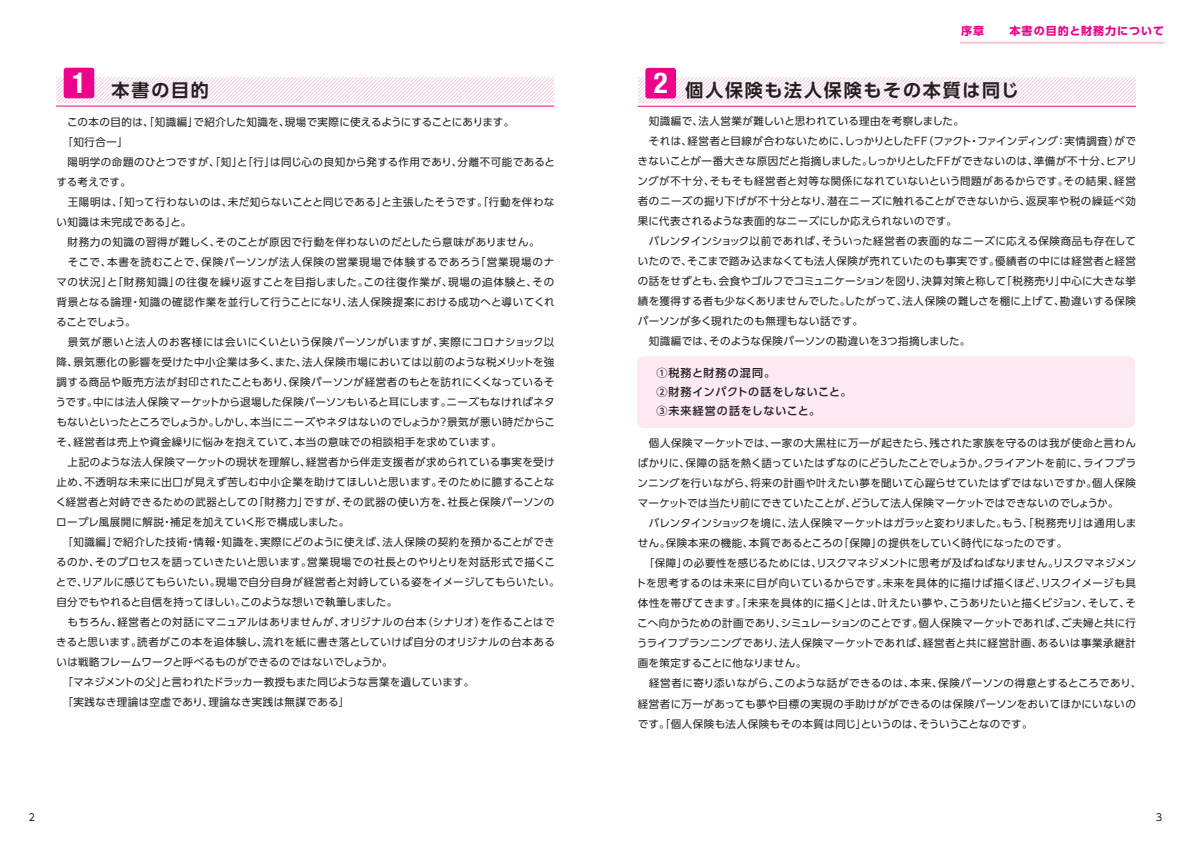
<style>
.page{position:relative;width:1191px;height:842px;background:#fff}
.page>*{position:absolute;margin:0;border:0;box-sizing:border-box;transform-origin:0 0}
.t1{font:700 condensed 29px "Helvetica Neue";color:#fff}
.t2{font:700 18px "UD Shin Go Pro De";letter-spacing:.1em;color:#231f20}
.t3{font:500 11px/19px "UD Shin Go Pro";letter-spacing:.08em;color:#231f20}
.t4{font:700 11px "UD Shin Go Pro";letter-spacing:.1em;color:#ed028c}
.t5{font:10.5px/20px "UD Shin Go Pro";letter-spacing:.035em;color:#231f20}
.t6{font:9.9px "UD Shin Go Pro";color:#231f20}
</style>
<div class="page">
<svg style="left:56px;top:77px;width:498px;height:26px"></svg>
<hr style="left:56px;top:106px;width:498px;height:1px;background:#ed028c">
<hr style="left:960px;top:42px;width:204px;height:2px;background:#f7c1d9">
<svg style="left:638px;top:77px;width:498px;height:26px"></svg>
<hr style="left:638px;top:106px;width:498px;height:1px;background:#ed028c">
<div style="left:645px;top:68px;width:31px;height:30px;background:#ed028c;border-radius:3px"></div>
<div style="left:64px;top:68px;width:30px;height:30px;background:#ed028c;border-radius:3px"></div>
<div style="left:637px;top:356px;width:498px;height:72px;background:#fce9f1;border-radius:7px"></div>
<p class="t4" style="left:961px;top:22px;width:205px">序章　　本書の目的と財務力について</p>
<h1 class="t1" style="left:72px;top:59px;width:15px">1</h1>
<h2 class="t2" style="left:112px;top:75px;width:99px">本書の目的</h2>
<h2 class="t2" style="left:654px;top:75px;width:366px"><sup>2</sup> 個人保険も法人保険もその本質は同じ</h2>
<p class="t5" style="left:637px;top:111px;width:501px">　知識編で、法人営業が難しいと思われている理由を考察しました。<br>　それは、経営者と目線が合わないために、しっかりとしたFF（ファクト・ファインディング：実情調査）ができないことが一番大きな原因だと指摘しました。しっかりとしたFFができないのは、準備が不十分、ヒアリングが不十分、そもそも経営者と対等な関係になれていないという問題があるからです。その結果、経営者のニーズの掘り下げが不十分となり、潜在ニーズに触れることができないから、返戻率や税の繰延べ効果に代表されるような表面的なニーズにしか応えられないのです。<br>　バレンタインショック以前であれば、そういった経営者の表面的なニーズに応える保険商品も存在していたので、そこまで踏み込まなくても法人保険が売れていたのも事実です。優績者の中には経営者と経営の話をせずとも、会食やゴルフでコミュニケーションを図り、決算対策と称して「税務売り」中心に大きな挙績を獲得する者も少なくありませんでした。したがって、法人保険の難しさを棚に上げて、勘違いする保険パーソンが多く現れたのも無理もない話です。<br>　知識編では、そのような保険パーソンの勘違いを３つ指摘しました。</p>
<p class="t5" style="left:56px;top:112px;width:500px">　この本の目的は、「知識編」で紹介した知識を、現場で実際に使えるようにすることにあります。<br>　「知行合一」<br>　陽明学の命題のひとつですが、「知」と「行」は同じ心の良知から発する作用であり、分離不可能であるとする考えです。<br>　王陽明は、「知って行わないのは、未だ知らないことと同じである」と主張したそうです。「行動を伴わない知識は未完成である」と。</p>
<p class="t5" style="left:56px;top:232px;width:505px;text-indent:12px">財務力の知識の習得が難しく、そのことが原因で行動を伴わないのだとしたら意味がありません。<br>　そこで、本書を読むことで、保険パーソンが法人保険の営業現場で体験するであろう「営業現場のナマの状況」と「財務知識」の往復を繰り返すことを目指しました。この往復作業が、現場の追体験と、その背景となる論理・知識の確認作業を並行して行うことになり、法人保険提案における成功へと導いてくれることでしょう。<br>　景気が悪いと法人のお客様には会いにくいという保険パーソンがいますが、実際にコロナショック以降、景気悪化の影響を受けた中小企業は多く、また、法人保険市場においては以前のような税メリットを強調する商品や販売方法が封印されたこともあり、保険パーソンが経営者のもとを訪れにくくなっているそうです。中には法人保険マーケットから退場した保険パーソンもいると耳にします。ニーズもなければネタもないといったところでしょうか。しかし、本当にニーズやネタはないのでしょうか？景気が悪い時だからこそ、経営者は売上や資金繰りに悩みを抱えていて、本当の意味での相談相手を求めています。<br>　上記のような法人保険マーケットの現状を理解し、経営者から伴走支援者が求められている事実を受け止め、不透明な未来に出口が見えず苦しむ中小企業を助けてほしいと思います。そのために臆することなく経営者と対峙できるための武器としての「財務力」ですが、その武器の使い方を、社長と保険パーソンのロープレ風展開に解説・補足を加えていく形で構成しました。<br>　「知識編」で紹介した技術・情報・知識を、実際にどのように使えば、法人保険の契約を預かることができるのか、そのプロセスを語っていきたいと思います。営業現場での社長とのやりとりを対話形式で描くことで、リアルに感じてもらいたい。現場で自分自身が経営者と対峙している姿をイメージしてもらいたい。自分でもやれると自信を持ってほしい。このような想いで執筆しました。<br>　もちろん、経営者との対話にマニュアルはありませんが、オリジナルの台本（シナリオ）を作ることはできると思います。読者がこの本を追体験し、流れを紙に書き落としていけば自分のオリジナルの台本あるいは戦略フレームワークと呼べるものができるのではないでしょうか。<br>　「マネジメントの父」と言われたドラッカー教授もまた同じような言葉を遺しています。<br>　「実践なき理論は空虚であり、理論なき実践は無謀である」　</p>
<p class="t3" style="left:656px;top:363px;width:197px">①税務と財務の混同。<br>②財務インパクトの話をしないこと。<br>③未来経営の話をしないこと。</p>
<p class="t5" style="left:636px;top:433px;width:507px">　個人保険マーケットでは、一家の大黒柱に万一が起きたら、残された家族を守るのは我が使命と言わんばかりに、保障の話を熱く語っていたはずなのにどうしたことでしょうか。クライアントを前に、ライフプランニングを行いながら、将来の計画や叶えたい夢を聞いて心躍らせていたはずではないですか。個人保険マーケットでは当たり前にできていたことが、どうして法人保険マーケットではできないのでしょうか。<br>　バレンタインショックを境に、法人保険マーケットはガラッと変わりました。もう、「税務売り」は通用しません。保険本来の機能、本質であるところの「保障」の提供をしていく時代になったのです。<br>　「保障」の必要性を感じるためには、リスクマネジメントに思考が及ばねばなりません。リスクマネジメントを思考するのは未来に目が向いているからです。未来を具体的に描けば描くほど、リスクイメージも具体性を帯びてきます。「未来を具体的に描く」とは、叶えたい夢や、こうありたいと描くビジョン、そして、そこへ向かうための計画であり、シミュレーションのことです。個人保険マーケットであれば、ご夫婦と共に行うライフプランニングであり、法人保険マーケットであれば、経営者と共に経営計画、あるいは事業承継計画を策定することに他なりません。<br>　経営者に寄り添いながら、このような話ができるのは、本来、保険パーソンの得意とするところであり、経営者に万一があっても夢や目標の実現の手助けがができるのは保険パーソンをおいてほかにいないのです。「個人保険も法人保険もその本質は同じ」というのは、そういうことなのです。</p>
<p class="t6" style="left:28px;top:809px;width:8px">2</p>
<p class="t6" style="left:1156px;top:809px;width:8px">3</p>
</div>
